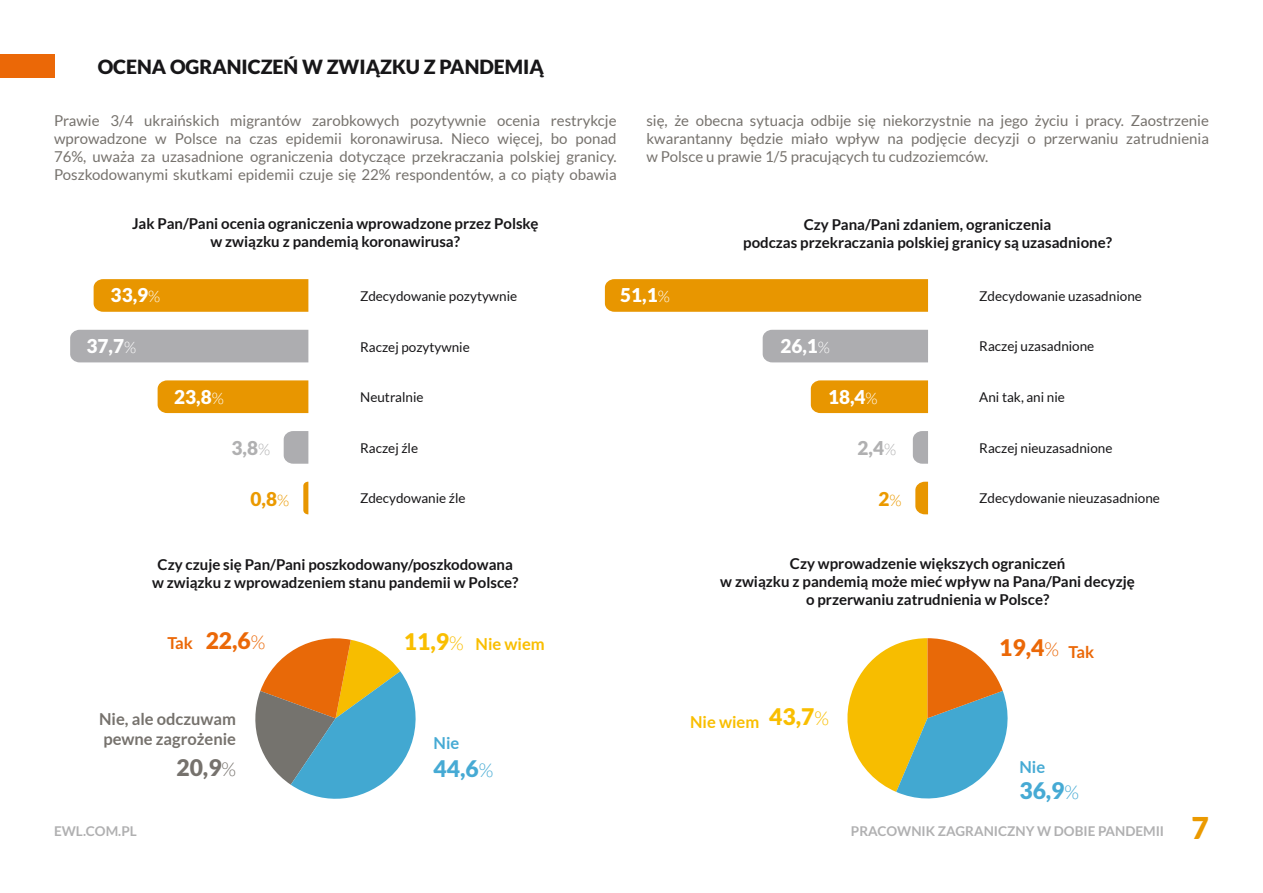
<style>
.page{position:relative;width:1263px;height:893px;background:#fff}
.page>*{position:absolute;margin:0;border:0;box-sizing:border-box;transform-origin:0 0}
.t1{font:900 30px "Lato";color:#eb9a00}
.t2{font:900 22.8px "Lato";color:#f9be00}
.t3{font:900 22.8px "Lato";color:#46aad4}
.t4{font:900 22.8px "Lato";color:#eb6807}
.t5{font:900 22.8px "Lato";color:#76726d}
.t6{font:900 19.5px "Lato";color:#171618}
.t7{font:900 19.05px "Lato";color:#fff}
.t8{font:900 19.05px "Lato";color:#b0b0b1}
.t9{font:900 19.05px "Lato";color:#eb9a00}
.t10{font:700 16.5px/19.8px "Lato";color:#76726d}
.t11{font:700 16.5px "Lato";color:#f9be00}
.t12{font:700 16.5px "Lato";color:#46aad4}
.t13{font:700 16.5px "Lato";letter-spacing:-.06em;color:#eb6807}
.t14{font:15px/18px "Lato";color:#76726d;text-align:justify}
.t15{font:700 15px/18px "Lato";color:#171618;text-align:center}
.t16{font:13.5px "Lato";color:#171618}
.t17{font:700 13.5px "Lato";color:#b0b0b1}
.s1{font-weight:300;font-size:15.9px}
.s2{font-weight:300;font-size:19.05px}
</style>
<div class="page">
<div style="left:0;top:54px;width:54px;height:24px;background:#eb6807"></div>
<svg style="left:255px;top:638px;width:161px;height:161px"></svg>
<svg style="left:847px;top:638px;width:161px;height:161px"></svg>
<div style="left:94px;top:279px;width:214px;height:33px;background:#e89600"></div>
<div style="left:70px;top:330px;width:238px;height:32px;background:#adadb0"></div>
<div style="left:158px;top:380px;width:150px;height:33px;background:#e89600"></div>
<svg style="left:284px;top:431px;width:24px;height:33px"></svg>
<svg style="left:303px;top:482px;width:5px;height:32px"></svg>
<div style="left:605px;top:279px;width:323px;height:33px;background:#e89600"></div>
<div style="left:763px;top:330px;width:165px;height:32px;background:#adadb0"></div>
<div style="left:811px;top:380px;width:117px;height:33px;background:#e89600"></div>
<svg style="left:913px;top:431px;width:15px;height:33px"></svg>
<svg style="left:915px;top:482px;width:13px;height:32px"></svg>
<h3 class="t6" style="left:98px;top:55px;width:448px">OCENA OGRANICZEŃ W ZWIĄZKU Z PANDEMIĄ</h3>
<p class="t14" style="left:54px;top:112px;width:564px">Prawie 3/4 ukraińskich migrantów zarobkowych pozytywnie ocenia restrykcje wprowadzone w Polsce na czas epidemii koronawirusa. Nieco więcej, bo ponad 76%, uważa za uzasadnione ograniczenia dotyczące przekraczania polskiej granicy.<br>Poszkodowanymi skutkami epidemii czuje się 22% respondentów, a co piąty obawia</p>
<p class="t14" style="left:646px;top:112px;width:564px">się, że obecna sytuacja odbije się niekorzystnie na jego życiu i pracy. Zaostrzenie kwarantanny będzie miało wpływ na podjęcie decyzji o przerwaniu zatrudnienia w Polsce u prawie 1/5 pracujących tu cudzoziemców.</p>
<p class="t15" style="left:132px;top:214px;width:408px">Jak Pan/Pani ocenia ograniczenia wprowadzone przez Polskę w związku z pandemią koronawirusa?</p>
<p class="t15" style="left:743px;top:215px;width:370px">Czy Pana/Pani zdaniem, ograniczenia<br>podczas przekraczania polskiej granicy są uzasadnione?</p>
<p class="t7" style="left:111px;top:284px;width:51px">33,9<span class="s1">%</span></p>
<p class="t7" style="left:86px;top:335px;width:51px">37,7<span class="s1">%</span></p>
<p class="t7" style="left:174px;top:386px;width:51px">23,8<span class="s1">%</span></p>
<p class="t8" style="left:231px;top:437px;width:40px">3,8<span class="s1">%</span></p>
<p class="t9" style="left:251px;top:488px;width:40px">0,8<span class="s1">%</span></p>
<p class="t16" style="left:360px;top:289px;width:159px">Zdecydowanie pozytywnie</p>
<p class="t16" style="left:360px;top:339px;width:111px">Raczej pozytywnie</p>
<p class="t16" style="left:360px;top:390px;width:65px">Neutralnie</p>
<p class="t16" style="left:360px;top:440px;width:59px">Raczej źle</p>
<p class="t16" style="left:360px;top:491px;width:107px">Zdecydowanie źle</p>
<p class="t7" style="left:620px;top:284px;width:51px">51,1<span class="s1">%</span></p>
<p class="t7" style="left:780px;top:335px;width:51px">26,1<span class="s1">%</span></p>
<p class="t7" style="left:828px;top:386px;width:51px">18,4<span class="s1">%</span></p>
<p class="t8" style="left:857px;top:437px;width:40px">2,4<span class="s1">%</span></p>
<p class="t9" style="left:878px;top:488px;width:25px">2<span class="s1">%</span></p>
<p class="t16" style="left:979px;top:289px;width:164px">Zdecydowanie uzasadnione</p>
<p class="t16" style="left:979px;top:339px;width:117px">Raczej uzasadnione</p>
<p class="t16" style="left:979px;top:390px;width:87px">Ani tak, ani nie</p>
<p class="t16" style="left:979px;top:440px;width:135px">Raczej nieuzasadnione</p>
<p class="t16" style="left:979px;top:491px;width:182px">Zdecydowanie nieuzasadnione</p>
<p class="t15" style="left:152px;top:555px;width:368px">Czy czuje się Pan/Pani poszkodowany/poszkodowana w związku z wprowadzeniem stanu pandemii w Polsce?</p>
<p class="t15" style="left:720px;top:554px;width:416px">Czy wprowadzenie większych ograniczeń<br>w związku z pandemią może mieć wpływ na Pana/Pani decyzję o przerwaniu zatrudnienia w Polsce?</p>
<h2 class="t4" style="left:206px;top:627px;width:61px">22,6<span class="s2">%</span></h2>
<h2 class="t2" style="left:404px;top:629px;width:61px">11,9<span class="s2">%</span></h2>
<p class="t13" style="left:167px;top:634px;width:27px">Tak</p>
<p class="t11" style="left:476px;top:635px;width:71px">Nie wiem</p>
<h2 class="t4" style="left:999px;top:634px;width:61px">19,4<span class="s2">%</span></h2>
<p class="t13" style="left:1068px;top:642px;width:27px">Tak</p>
<p class="t10" style="left:99px;top:709px;width:139px">Nie, ale odczuwam pewne zagrożenie</p>
<h2 class="t2" style="left:769px;top:703px;width:61px">43,7<span class="s2">%</span></h2>
<p class="t11" style="left:690px;top:712px;width:71px">Nie wiem</p>
<p class="t12" style="left:433px;top:734px;width:27px">Nie</p>
<h2 class="t5" style="left:176px;top:755px;width:61px">20,9<span class="s2">%</span></h2>
<h2 class="t3" style="left:433px;top:756px;width:61px">44,6<span class="s2">%</span></h2>
<p class="t12" style="left:1019px;top:757px;width:27px">Nie</p>
<h2 class="t3" style="left:1019px;top:777px;width:61px">36,9<span class="s2">%</span></h2>
<p class="t17" style="left:54px;top:823px;width:84px">EWL.COM.PL</p>
<p class="t17" style="left:851px;top:823px;width:315px">PRACOWNIK ZAGRANICZNY W DOBIE PANDEMII</p>
<h1 class="t1" style="left:1191px;top:810px;width:19px">7</h1>
</div>
